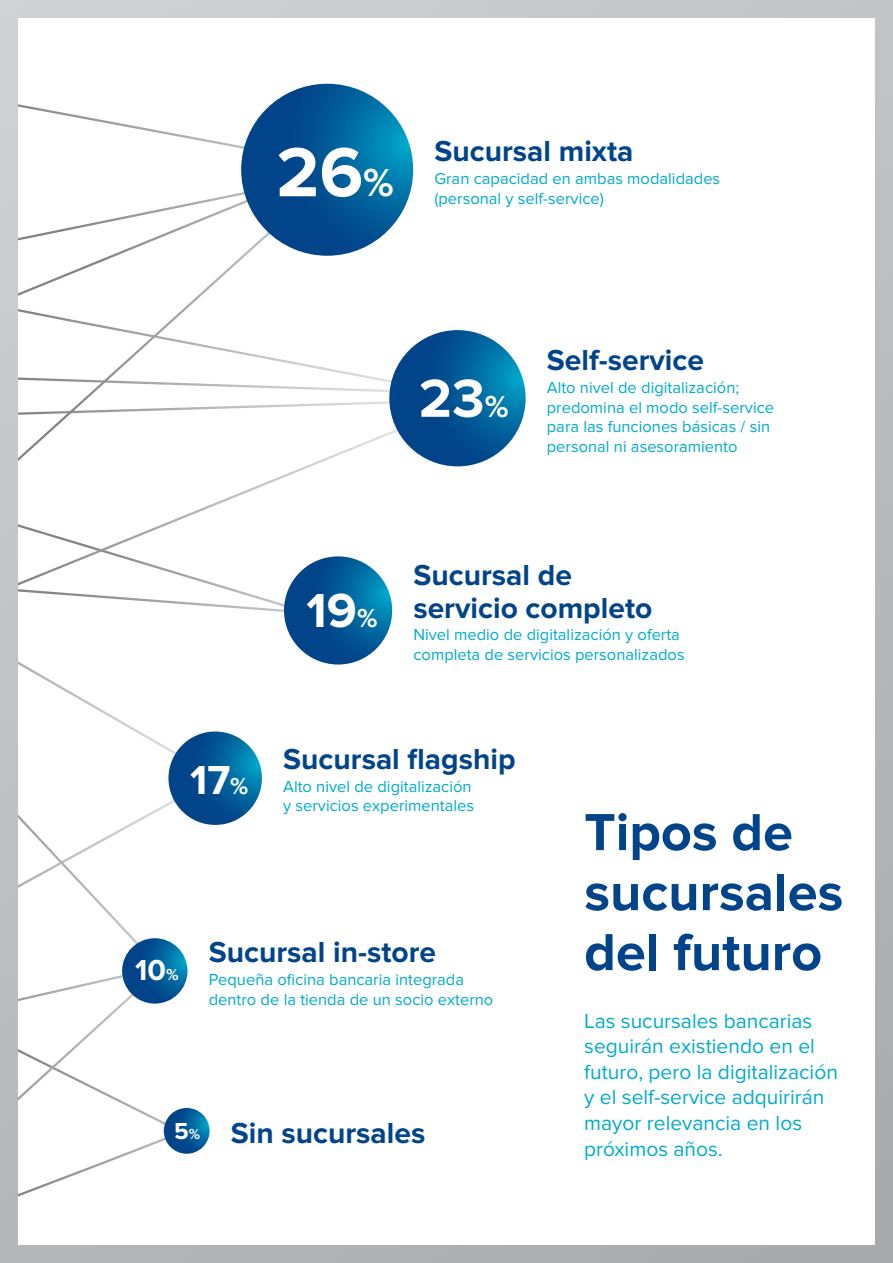
<style>
.page{position:relative;width:893px;height:1263px;background:#fff}
.page>*{position:absolute;margin:0;border:0;box-sizing:border-box;transform-origin:0 0}
.t1{font:700 72px "Proxima Nova";color:#fff}
.t2{font:700 55.5px "Proxima Nova";color:#fff}
.t3{font:700 54px "Proxima Nova";color:#01448a}
.t4{font:700 49.5px "Proxima Nova";color:#fff}
.t5{font:700 42px "Proxima Nova";color:#fff}
.t6{font:700 30px/33px "Proxima Nova";color:#01448a}
.t7{font:700 30px "Proxima Nova";color:#fff}
.t8{font:700 24px "Proxima Nova";color:#fff}
.t9{font:21px/25.5px "Proxima Nova";color:#00abcd}
.t10{font:16.5px/19.5px "Proxima Nova";color:#00abcd}
.s1{font-size:40.5px}
.s2{font-size:31.5px}
.s3{font-size:27px}
.s4{font-size:24px}
.s5{font-size:16.5px}
.s6{font-size:15px}
</style>
<div class="page">
<svg style="left:19px;top:1108px;width:163px;height:88px"></svg>
<svg style="left:52px;top:594px;width:234px;height:18px"></svg>
<svg style="left:19px;top:416px;width:478px;height:178px"></svg>
<svg style="left:341px;top:330px;width:142px;height:83px"></svg>
<svg style="left:19px;top:662px;width:189px;height:163px"></svg>
<svg style="left:19px;top:801px;width:145px;height:316px"></svg>
<svg style="left:19px;top:966px;width:138px;height:40px"></svg>
<svg style="left:19px;top:99px;width:259px;height:62px"></svg>
<svg style="left:19px;top:179px;width:322px;height:297px"></svg>
<svg style="left:241px;top:84px;width:172px;height:172px;background:#015896"></svg>
<svg style="left:389px;top:330px;width:137px;height:136px;background:#025997"></svg>
<svg style="left:284px;top:556px;width:108px;height:108px;background:#025996"></svg>
<svg style="left:168px;top:731px;width:94px;height:94px;background:#045a97"></svg>
<svg style="left:122px;top:938px;width:66px;height:65px;background:#045a97"></svg>
<svg style="left:164px;top:1108px;width:46px;height:46px;background:#065b98"></svg>
<div style="left:0;top:0;width:893px;height:1263px;border:18px solid #fff"></div>
<p class="t1" style="left:276px;top:131px;width:119px">26<span class="s1">%</span></p>
<p class="t6" style="left:434px;top:135px;width:201px">Sucursal mixta</p>
<p class="t10" style="left:434px;top:169px;width:287px">Gran capacidad en ambas modalidades (personal y self-service)</p>
<p class="t2" style="left:419px;top:366px;width:91px">23<span class="s2">%</span></p>
<p class="t6" style="left:547px;top:344px;width:159px">Self-service</p>
<p class="t10" style="left:547px;top:378px;width:229px">Alto nivel de digitalización; predomina el modo self-service para las funciones básicas / sin personal ni asesoramiento</p>
<p class="t4" style="left:307px;top:582px;width:72px">19<span class="s3">%</span></p>
<p class="t6" style="left:413px;top:559px;width:240px">Sucursal de servicio completo</p>
<p class="t10" style="left:413px;top:625px;width:273px">Nivel medio de digitalización y oferta completa de servicios personalizados</p>
<p class="t5" style="left:190px;top:755px;width:60px">17<span class="s4">%</span></p>
<p class="t6" style="left:283px;top:743px;width:234px">Sucursal flagship</p>
<p class="t10" style="left:283px;top:777px;width:192px">Alto nivel de digitalización y servicios experimentales</p>
<p class="t7" style="left:135px;top:953px;width:45px">10<span class="s5">%</span></p>
<p class="t6" style="left:209px;top:936px;width:229px">Sucursal in-store</p>
<p class="t10" style="left:209px;top:970px;width:286px">Pequeña oficina bancaria integrada dentro de la tienda de un socio externo</p>
<p class="t3" style="left:584px;top:801px;width:210px">Tipos de</p>
<p class="t3" style="left:584px;top:861px;width:261px">sucursales</p>
<p class="t3" style="left:584px;top:921px;width:239px">del futuro</p>
<p class="t8" style="left:174px;top:1117px;width:27px">5<span class="s6">%</span></p>
<p class="t6" style="left:231px;top:1117px;width:196px">Sin sucursales</p>
<p class="t9" style="left:584px;top:1008px;width:255px">Las sucursales bancarias seguirán existiendo en el futuro, pero la digitalización y el self-service adquirirán mayor relevancia en los próximos años.</p>
</div>
